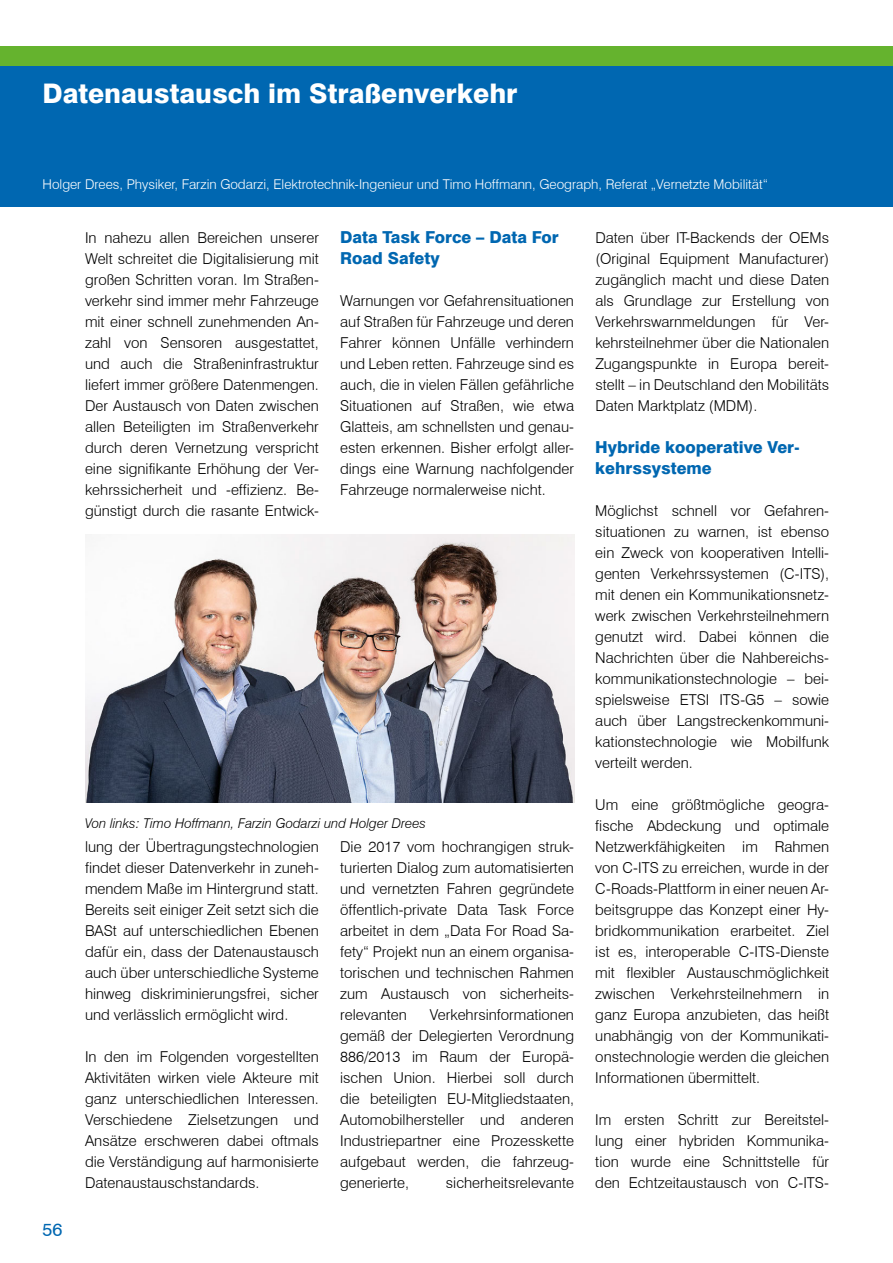
<style>
.page{position:relative;width:893px;height:1263px;background:#fff}
.page>*{position:absolute;margin:0;border:0;box-sizing:border-box;transform-origin:0 0}
.t1{font:800 27px "Swiss 721 BT";color:#fff}
.t2{font:18px "Swiss 721 BT";color:#0067b1}
.t3{font:800 16.5px/21px "Swiss 721 BT";color:#0067b1}
.t4{font:300 15px/21px "Swiss 721 BT";color:#000;text-align:justify}
.t5{font:300 13.5px "Swiss 721 BT";color:#fff}
.t6{font:italic 300 13.5px "Swiss 721 BT";color:#000}
</style>
<div class="page">
<div style="left:0;top:66px;width:893px;height:140px;background:#0067b1"></div>
<div style="left:0;top:47px;width:893px;height:19px;background:#65b32e"></div>
<img style="left:85px;top:535px;width:489px;height:268px">
<h2 class="t1" style="left:43px;top:77px;width:477px">Datenaustausch im Straßenverkehr</h2>
<p class="t5" style="left:43px;top:176px;width:727px">Holger Drees, Physiker, Farzin Godarzi, Elektrotechnik-Ingenieur und Timo Hoffmann, Geograph, Referat „Vernetzte Mobilität“</p>
<p class="t2" style="left:43px;top:1217px;width:21px">56</p>
<p class="t4" style="left:85px;top:227px;width:235px">In nahezu allen Bereichen unserer Welt schreitet die Digitalisierung mit großen Schritten voran. Im Straßen&shy;verkehr sind immer mehr Fahrzeuge mit einer schnell zunehmenden An&shy;zahl von Sensoren ausgestattet, und auch die Straßeninfrastruktur liefert immer größere Datenmengen.<br>Der Austausch von Daten zwischen allen Beteiligten im Straßenverkehr durch deren Vernetzung verspricht eine signifikante Erhöhung der Ver&shy;kehrssicherheit und -effizienz. Be&shy;günstigt durch die rasante Entwick-</p>
<h3 class="t3" style="left:340px;top:227px;width:220px">Data Task Force – Data For<br>Road Safety</h3>
<p class="t4" style="left:340px;top:290px;width:235px">Warnungen vor Gefahrensituationen auf Straßen für Fahrzeuge und deren Fahrer können Unfälle verhindern und Leben retten. Fahrzeuge sind es auch, die in vielen Fällen gefährliche Situationen auf Straßen, wie etwa Glatteis, am schnellsten und genau&shy;esten erkennen. Bisher erfolgt aller&shy;dings eine Warnung nachfolgender Fahrzeuge normalerweise nicht.</p>
<p class="t6" style="left:85px;top:815px;width:343px">Von links: Timo Hoffmann, Farzin Godarzi und Holger Drees</p>
<p class="t4" style="left:85px;top:836px;width:235px">lung der Übertragungstechnologien findet dieser Datenverkehr in zuneh&shy;mendem Maße im Hintergrund statt.<br>Bereits seit einiger Zeit setzt sich die BASt auf unterschiedlichen Ebenen dafür ein, dass der Datenaustausch auch über unterschiedliche Systeme hinweg diskriminierungsfrei, sicher und verlässlich ermöglicht wird.</p>
<p class="t4" style="left:85px;top:1046px;width:235px">In den im Folgenden vorgestellten Aktivitäten wirken viele Akteure mit ganz unterschiedlichen Interessen.<br>Verschiedene Zielsetzungen und Ansätze erschweren dabei oftmals die Verständigung auf harmonisierte Datenaustauschstandards.</p>
<p class="t4" style="left:340px;top:836px;width:235px">Die 2017 vom hochrangigen struk&shy;turierten Dialog zum automatisierten und vernetzten Fahren gegründete öffentlich-private Data Task Force arbeitet in dem „Data For Road Sa&shy;fety“ Projekt nun an einem organisa&shy;torischen und technischen Rahmen zum Austausch von sicherheits&shy;relevanten</p>
<p class="t4" style="left:340px;top:1004px;width:235px;text-indent:90px">Verkehrsinformationen gemäß der Delegierten Verordnung 886/2013 im Raum der Europä&shy;ischen Union. Hierbei soll durch die beteiligten EU-Mitgliedstaaten, Automobilhersteller und anderen Industriepartner eine Prozesskette aufgebaut werden, die fahrzeug&shy;generierte,</p>
<p class="t4" style="left:446px;top:1172px;width:130px">sicherheitsrelevante</p>
<p class="t4" style="left:595px;top:227px;width:235px">Daten über IT-Backends der OEMs (Original Equipment Manufacturer) zugänglich macht und diese Daten als Grundlage zur Erstellung von Verkehrswarnmeldungen für Ver&shy;kehrsteilnehmer über die Nationalen Zugangspunkte in Europa bereit&shy;stellt – in Deutschland den Mobilitäts Daten Marktplatz (MDM).</p>
<h3 class="t3" style="left:595px;top:437px;width:206px">Hybride kooperative Ver&shy;kehrssysteme</h3>
<p class="t4" style="left:595px;top:500px;width:235px">Möglichst schnell vor Gefahren&shy;situationen zu warnen, ist ebenso ein Zweck von kooperativen Intelli&shy;genten Verkehrssystemen (C-ITS), mit denen ein Kommunikationsnetz&shy;werk zwischen Verkehrsteilnehmern genutzt wird. Dabei können die Nachrichten über die Nahbereichs&shy;kommunikationstechnologie – bei&shy;spielsweise ETSI ITS-G5 – sowie auch über Langstreckenkommuni&shy;kationstechnologie wie Mobilfunk verteilt werden.</p>
<p class="t4" style="left:595px;top:794px;width:235px">Um eine größtmögliche geogra&shy;fische Abdeckung und optimale Netzwerkfähigkeiten im Rahmen von C-ITS zu erreichen, wurde in der C-Roads-Plattform in einer neuen Ar&shy;beitsgruppe das Konzept einer Hy&shy;bridkommunikation erarbeitet. Ziel ist es, interoperable C-ITS-Dienste mit flexibler Austauschmöglichkeit zwischen Verkehrsteilnehmern in ganz Europa anzubieten, das heißt unabhängig von der Kommunikati&shy;onstechnologie werden die gleichen Informationen übermittelt.</p>
<p class="t4" style="left:595px;top:1109px;width:235px">Im ersten Schritt zur Bereitstel&shy;lung einer hybriden Kommunika&shy;tion wurde eine Schnittstelle für den Echtzeitaustausch von C-ITS-</p>
</div>
